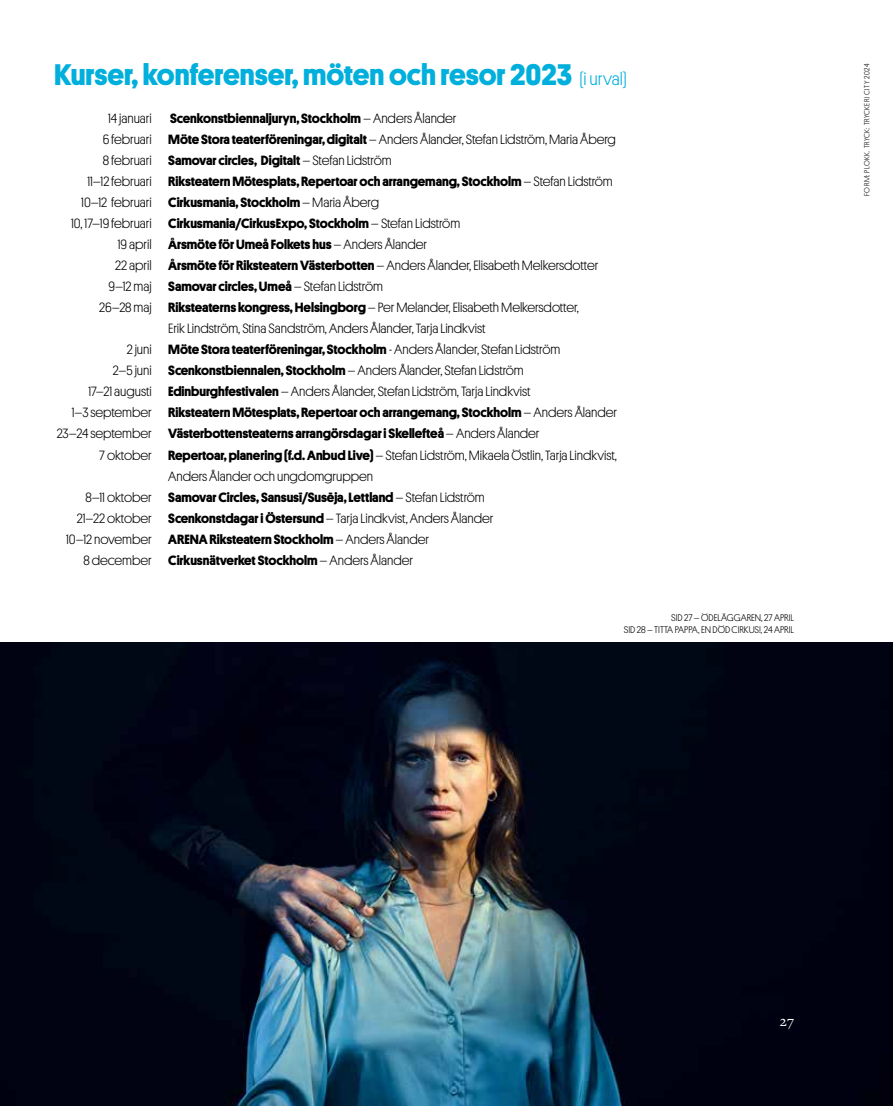
<style>
.page{position:relative;width:893px;height:1106px;background:#fff}
.page>*{position:absolute;margin:0;border:0;box-sizing:border-box;transform-origin:0 0}
.t1{font:700 30px "Stage Sans";color:#00afdc}
.t2{font:15px "Curtain Serif";color:#fff}
.t3{font:300 13.5px "Stage Sans";letter-spacing:-.005em;color:#000}
.t4{font:700 13.5px "Stage Sans";letter-spacing:-.005em;color:#000}
.t5{font:9.75px/12px "Stage Sans";color:#000;text-align:right}
.t6{font:300 7.5px "Stage Sans";letter-spacing:.06em;color:#000}
.s1{font-weight:300;font-size:18px}
.s2{font-weight:300}
.s3{font-weight:700}
</style>
<div class="page">
<img style="left:1px;top:642px;width:892px;height:464px">
<h1 class="t1" style="left:54px;top:53px;width:574px">Kurser, konferenser, möten och resor 2023 <span class="s1">(i urval)</span></h1>
<p class="t3" style="left:108px;top:109px;width:45px">14 januari</p>
<p class="t4" style="left:170px;top:109px;width:288px">Scenkonstbiennaljuryn, Stockholm <span class="s2">– Anders Ålander</span></p>
<p class="t3" style="left:103px;top:130px;width:515px">6 februari <span class="s3">Möte Stora teaterföreningar, digitalt</span> – Anders Ålander, Stefan Lidström, Maria Åberg</p>
<p class="t3" style="left:103px;top:151px;width:290px">8 februari <span class="s3">Samovar circles, Digitalt</span> – Stefan Lidström</p>
<p class="t4" style="left:87px;top:172px;width:527px"><span class="s2">11–12 februari</span> Riksteatern Mötesplats, Repertoar och arrangemang, Stockholm <span class="s2">– Stefan Lidström</span></p>
<p class="t3" style="left:81px;top:193px;width:299px">10–12 februari <span class="s3">Cirkusmania, Stockholm</span> – Maria Åberg</p>
<p class="t4" style="left:71px;top:214px;width:391px"><span class="s2">10, 17–19 februari</span> Cirkusmania/CirkusExpo, Stockholm <span class="s2">– Stefan Lidström</span></p>
<p class="t4" style="left:118px;top:235px;width:311px"><span class="s2">19 april</span> Årsmöte för Umeå Folkets hus <span class="s2">– Anders Ålander</span></p>
<p class="t3" style="left:115px;top:256px;width:484px">22 april <span class="s3">Årsmöte för Riksteatern Västerbotten</span> – Anders Ålander, Elisabeth Melkersdotter</p>
<p class="t3" style="left:109px;top:277px;width:276px">9–12 maj <span class="s3">Samovar circles, Umeå</span> – Stefan Lidström</p>
<p class="t3" style="left:99px;top:298px;width:481px">26–28 maj <span class="s3">Riksteaterns kongress, Helsingborg</span> – Per Melander, Elisabeth Melkersdotter,</p>
<p class="t3" style="left:168px;top:319px;width:319px">Erik Lindström, Stina Sandström, Anders Ålander, Tarja Lindkvist</p>
<p class="t4" style="left:127px;top:340px;width:435px"><span class="s2">2 juni</span> Möte Stora teaterföreningar, Stockholm <span class="s2">- Anders Ålander, Stefan Lidström</span></p>
<p class="t3" style="left:113px;top:361px;width:412px">2–5 juni <span class="s3">Scenkonstbiennalen, Stockholm</span> – Anders Ålander, Stefan Lidström</p>
<p class="t3" style="left:88px;top:382px;width:444px">17–21 augusti <span class="s3">Edinburghfestivalen</span> – Anders Ålander, Stefan Lidström, Tarja Lindkvist</p>
<p class="t4" style="left:72px;top:403px;width:547px"><span class="s2">1–3 september</span> Riksteatern Mötesplats, Repertoar och arrangemang, Stockholm <span class="s2">– Anders Ålander</span></p>
<p class="t4" style="left:57px;top:424px;width:484px"><span class="s2">23–24 september</span> Västerbottensteaterns arrangörsdagar i Skellefteå <span class="s2">– Anders Ålander</span></p>
<p class="t3" style="left:99px;top:445px;width:519px">7 oktober <span class="s3">Repertoar, planering (f.d. Anbud Live)</span> – Stefan Lidström, Mikaela Östlin, Tarja Lindkvist,</p>
<p class="t3" style="left:168px;top:466px;width:206px">Anders Ålander och ungdomgruppen</p>
<p class="t4" style="left:85px;top:487px;width:401px"><span class="s2">8–11 oktober</span> Samovar Circles, Sansusī/Susēja, Lettland <span class="s2">– Stefan Lidström</span></p>
<p class="t3" style="left:77px;top:508px;width:418px">21–22 oktober <span class="s3">Scenkonstdagar i Östersund</span> – Tarja Lindkvist, Anders Ålander</p>
<p class="t3" style="left:66px;top:529px;width:364px">10–12 november <span class="s3">ARENA Riksteatern Stockholm</span> – Anders Ålander</p>
<p class="t4" style="left:83px;top:550px;width:331px"><span class="s2">8 december</span> Cirkusnätverket Stockholm <span class="s2">– Anders Ålander</span></p>
<p class="t5" style="left:624px;top:611px;width:172px">SID 27 – ÖDELÄGGAREN, 27 APRIL<br>SID 28 – TITTA PAPPA, EN DÖD CIRKUS!, 24 APRIL</p>
<p class="t6" style="left:861px;top:196px;width:133px;rotate:-90deg">FORM: PLOKK. TRYCK: TRYCKERI CITY 2024</p>
<p class="t2" style="left:780px;top:1013px;width:16px">27</p>
</div>
